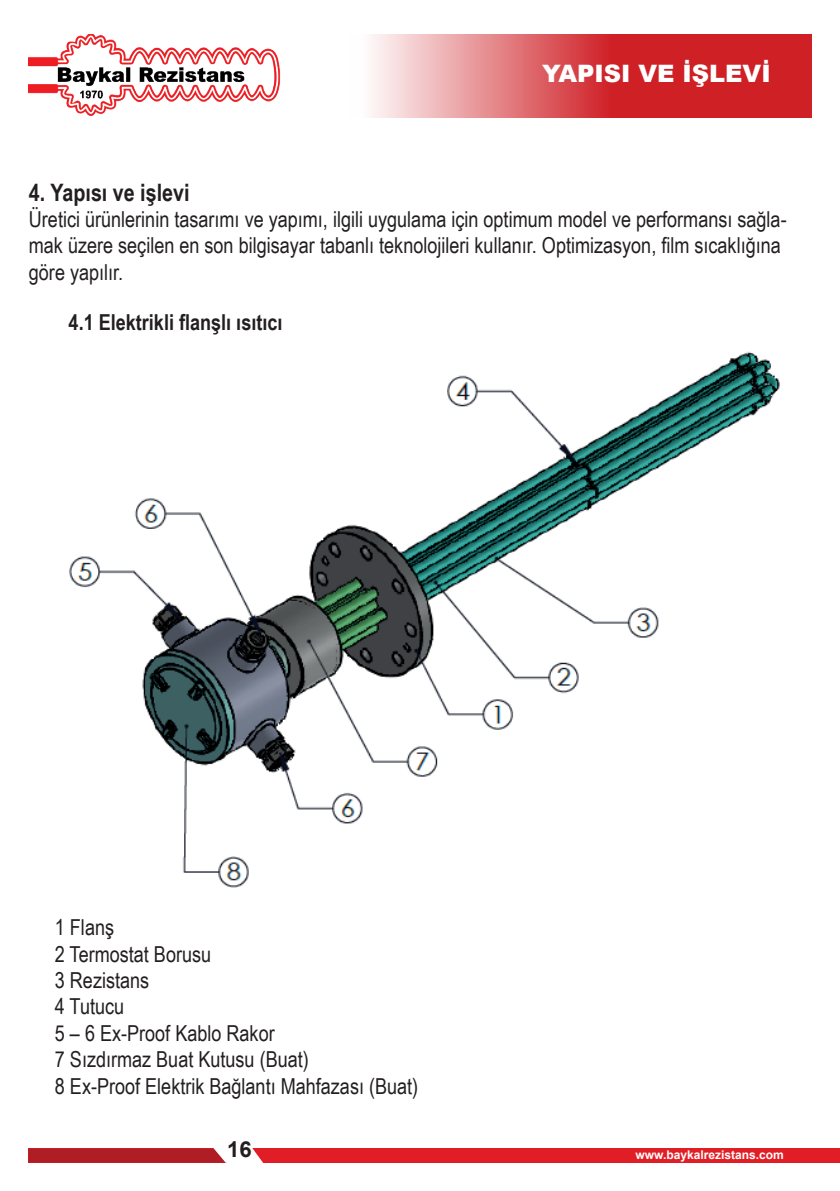
<style>
.page{position:relative;width:840px;height:1191px;background:#fff}
.page>*{position:absolute;margin:0;border:0;box-sizing:border-box;transform-origin:0 0}
.t1{font:700 24px "Arial Narrow";color:#231f20}
.t2{font:900 24px "Arial";color:#fff}
.t3{font:22px/26.4px "Arial Narrow";color:#231f20}
.t4{font:700 22px "Arial Narrow";color:#231f20}
.t5{font:700 22px "Arial";color:#231f20}
.t6{font:700 12px "Arial";color:#fff}
</style>
<div class="page">
<div style="left:28px;top:1148px;width:811px;height:14px;background:#e11e25"></div>
<svg style="left:28px;top:1148px;width:235px;height:15px;background:#b6292f"></svg>
<div style="left:227px;top:1148px;width:25px;height:16px;background:#fff"></div>
<div style="left:222px;top:1148px;width:9px;height:8px;background:#fff"></div>
<img style="left:29px;top:34px;width:252px;height:82px">
<svg style="left:372px;top:34px;width:439px;height:83px;background:#db5a5e"></svg>
<img style="left:69px;top:351px;width:711px;height:537px">
<p class="t2" style="left:541px;top:56px;width:226px">YAPISI VE İŞLEVİ</p>
<p class="t1" style="left:29px;top:174px;width:162px">4. Yapısı ve işlevi</p>
<p class="t3" style="left:29px;top:205px;width:759px">Üretici ürünlerinin tasarımı ve yapımı, ilgili uygulama için optimum model ve performansı sağla&shy;mak üzere seçilen en son bilgisayar tabanlı teknolojileri kullanır. Optimizasyon, film sıcaklığına göre yapılır.</p>
<p class="t4" style="left:69px;top:306px;width:215px">4.1 Elektrikli flanşlı ısıtıcı</p>
<p class="t3" style="left:55px;top:913px;width:364px">1 Flanş<br>2 Termostat Borusu<br>3 Rezistans<br>4 Tutucu<br>5 – 6 Ex-Proof Kablo Rakor<br>7 Sızdırmaz Buat Kutusu (Buat)<br>8 Ex-Proof Elektrik Bağlantı Mahfazası (Buat)</p>
<p class="t5" style="left:227px;top:1134px;width:26px">16</p>
<p class="t6" style="left:635px;top:1146px;width:150px">www.baykalrezistans.com</p>
</div>
